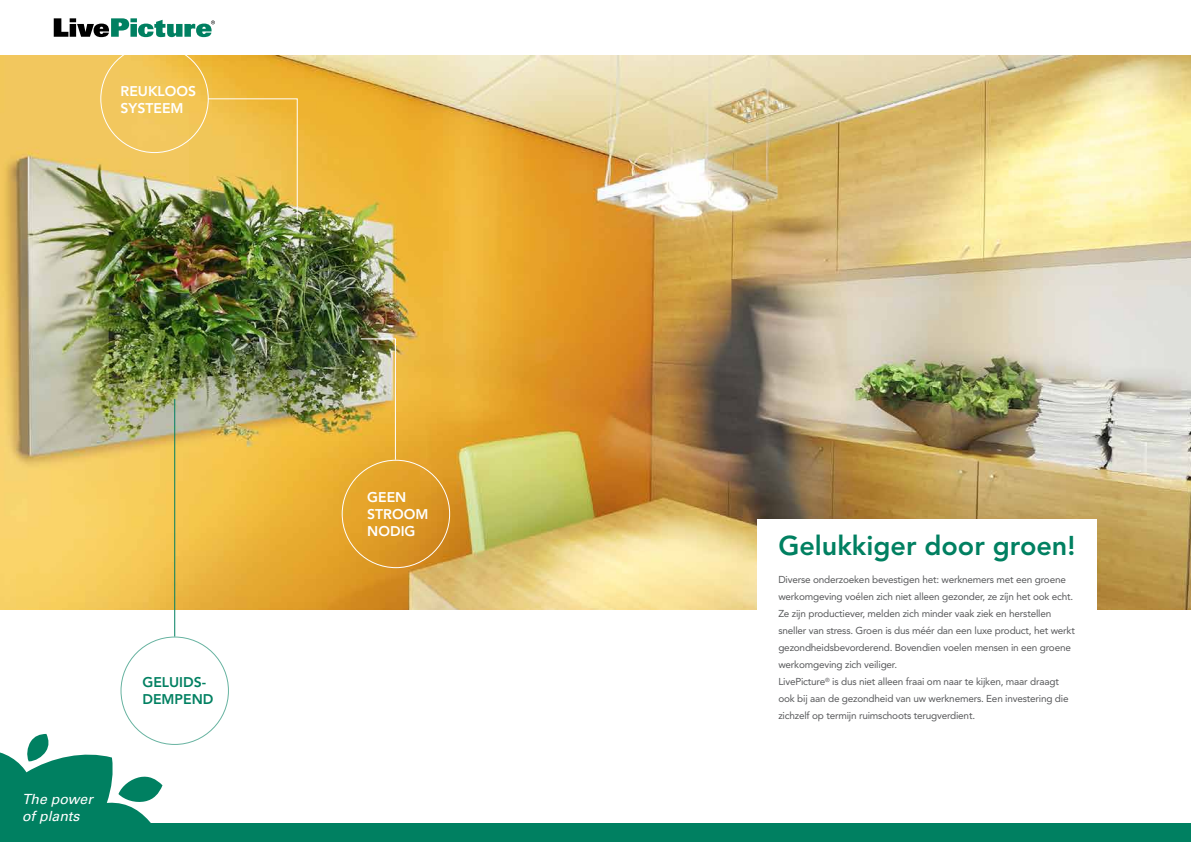
<style>
.page{position:relative;width:1191px;height:842px;background:#fff}
.page>*{position:absolute;margin:0;border:0;box-sizing:border-box;transform-origin:0 0}
.t1{font:800 27px "Avenir";color:#008061}
.t2{font:800 14px/16.8px "Avenir";color:#fff}
.t3{font:italic 14px/16.8px "Univers";color:#fff}
.t4{font:800 14px/16.8px "Avenir";color:#008061}
.t5{font:10px/17px "Avenir";letter-spacing:-.02em;color:#58595b}
</style>
<div class="page">
<img style="left:0;top:55px;width:1191px;height:554px">
<div style="left:758px;top:520px;width:339px;height:274px;background:#fff"></div>
<img style="left:207px;top:98px;width:91px;height:123px">
<img style="left:360px;top:338px;width:36px;height:123px">
<hr style="left:174px;top:399px;width:1px;height:237px;background:#008061">
<svg style="left:54px;top:18px;width:161px;height:19px"></svg>
<div style="left:0;top:823px;width:1191px;height:19px;background:#008061"></div>
<svg style="left:0;top:734px;width:162px;height:89px"></svg>
<h2 class="t2" style="left:120px;top:83px;width:77px">REUKLOOS<br>SYSTEEM</h2>
<h2 class="t3" style="left:22px;top:791px;width:72px">The power of plants</h2>
<h2 class="t4" style="left:142px;top:674px;width:73px">GELUIDS-<br>DEMPEND</h2>
<h2 class="t2" style="left:367px;top:489px;width:63px">GEEN<br>STROOM<br>NODIG</h2>
<h1 class="t1" style="left:778px;top:529px;width:298px">Gelukkiger door groen!</h1>
<p class="t5" style="left:778px;top:571px;width:298px">Diverse onderzoeken bevestigen het: werknemers met een groene werkomgeving voélen zich niet alleen gezonder, ze zíjn het ook echt.<br>Ze zijn productiever, melden zich minder vaak ziek en herstellen sneller van stress. Groen is dus méér dan een luxe product, het werkt gezondheidsbevorderend. Bovendien voelen mensen in een groene werkomgeving zich veiliger.<br>LivePicture<sup>®</sup> is dus niet alleen fraai om naar te kijken, maar draagt ook bij aan de gezondheid van uw werknemers. Een investering die zichzelf op termijn ruimschoots terugverdient.</p>
</div>
